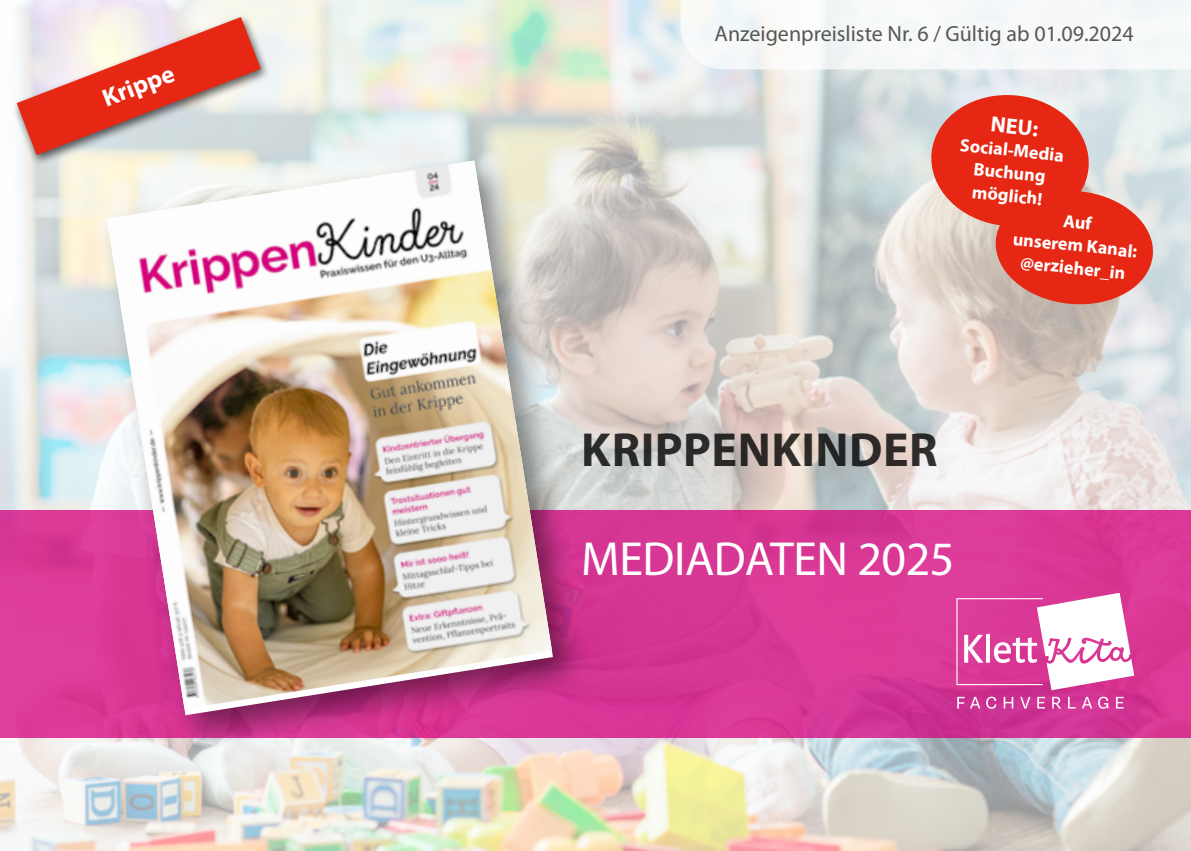
<style>
.page{position:relative;width:1191px;height:851px;background:#fff}
.page>*{position:absolute;margin:0;border:0;box-sizing:border-box;transform-origin:0 0}
.t1{font:48px "Myriad Pro";letter-spacing:-.01em;color:#fff}
.t2{font:700 48px "Myriad Pro";letter-spacing:.01em;color:#000}
.t3{font:700 25px "Myriad Pro";color:#fff}
.t4{font:22px "Myriad Pro";color:#575756}
.t5{font:700 22px "Myriad Pro";color:#fff}
.t6{font:700 18.2px/22.6px "Myriad Pro";color:#fff;text-align:center}
</style>
<div class="page">
<img style="left:0;top:0;width:1191px;height:850px">
<div style="left:0;top:509px;width:1191px;height:228px;background:#d93896"></div>
<svg style="left:680px;top:0;width:511px;height:69px"></svg>
<svg style="left:957px;top:696px;width:7px;height:12px"></svg>
<svg style="left:970px;top:696px;width:10px;height:12px"></svg>
<svg style="left:986px;top:696px;width:10px;height:12px"></svg>
<svg style="left:1003px;top:696px;width:10px;height:12px"></svg>
<svg style="left:1020px;top:696px;width:10px;height:12px"></svg>
<svg style="left:1037px;top:696px;width:8px;height:12px"></svg>
<svg style="left:1052px;top:696px;width:9px;height:12px"></svg>
<svg style="left:1068px;top:696px;width:7px;height:12px"></svg>
<svg style="left:1081px;top:696px;width:11px;height:12px"></svg>
<svg style="left:1098px;top:696px;width:10px;height:12px"></svg>
<svg style="left:1116px;top:696px;width:7px;height:12px"></svg>
<svg style="left:956px;top:592px;width:178px;height:98px"></svg>
<div style="left:97px;top:151px;width:493px;height:602px;background:#000;opacity:.45"></div>
<img style="left:107px;top:160px;width:445px;height:548px">
<div style="left:12px;top:14px;width:259px;height:153px;background:#000;opacity:.63"></div>
<svg style="left:17px;top:17px;width:244px;height:138px"></svg>
<svg style="left:928px;top:91px;width:228px;height:217px"></svg>
<h2 class="t3" style="left:98px;top:84px;width:76px;rotate:-21deg">Krippe</h2>
<p class="t4" style="left:714px;top:20px;width:421px">Anzeigenpreisliste Nr. 6 / Gültig ab 01.09.2024</p>
<p class="t5" style="left:992px;top:109px;width:49px;rotate:6deg">NEU:</p>
<p class="t6" style="left:961px;top:133px;width:106px;rotate:6deg">Social-Media<br>Buchung möglich!</p>
<h1 class="t2" style="left:582px;top:418px;width:357px">KRIPPENKINDER</h1>
<h1 class="t1" style="left:581px;top:529px;width:375px">MEDIADATEN 2025</h1>
<p class="t6" style="left:1016px;top:204px;width:126px;rotate:6deg">Auf<br>unserem Kanal: @erzieher_in</p>
</div>
